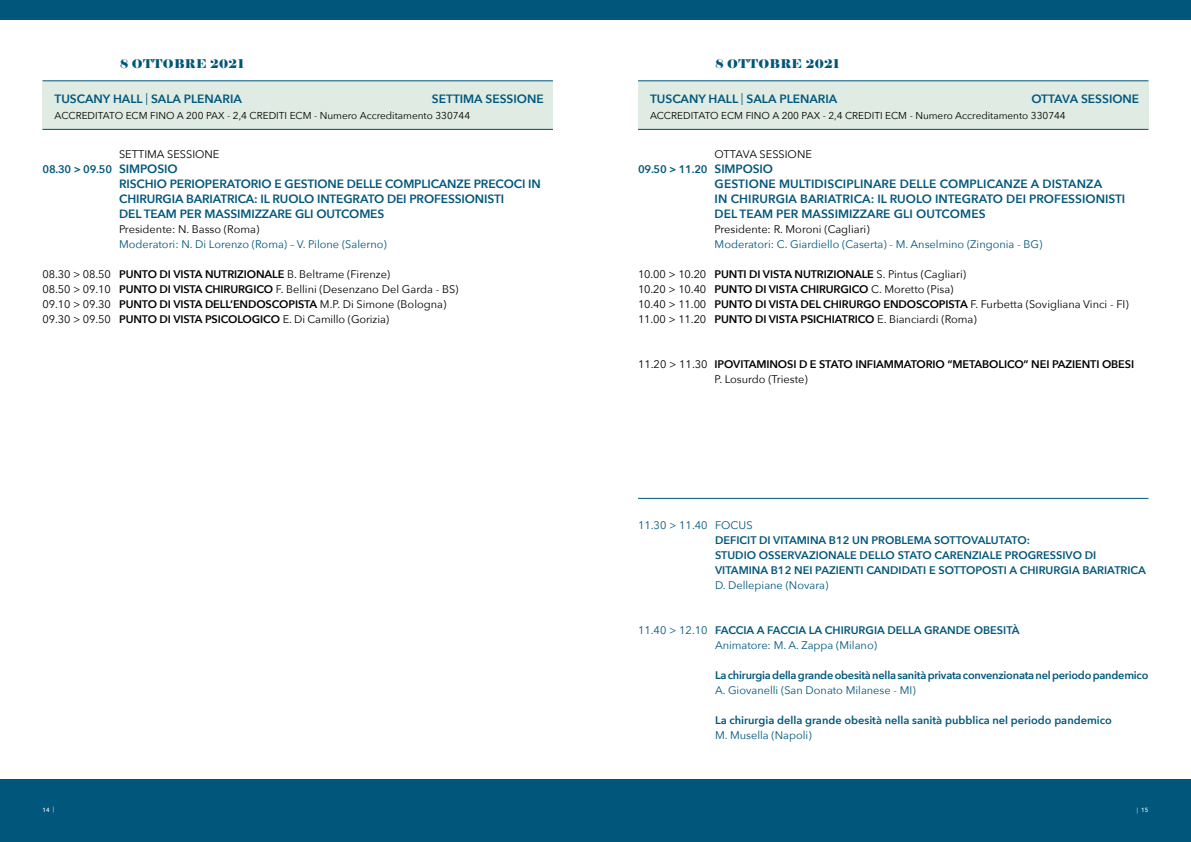
<style>
.page{position:relative;width:1191px;height:842px;background:#fff}
.page>*{position:absolute;margin:0;border:0;box-sizing:border-box;transform-origin:0 0}
.t1{font:600 12px/15px "Avenir Next";color:#00567b}
.t2{font:12px "Elephant";letter-spacing:.025em;color:#00567b}
.t3{font:11px/15px "Avenir Next";color:#000}
.t4{font:600 11px/15px "Avenir Next";color:#00567b}
.t5{font:11px "Avenir Next";color:#00567b}
.t6{font:600 11px/15px "Avenir Next";letter-spacing:-.01em;color:#000}
.t7{font:600 11px "Avenir Next";letter-spacing:-.02em;color:#00567b}
.t8{font:10px "Avenir Next";color:#000}
.t9{font:500 6px "Avenir Next";color:#fff}
.s1{font-weight:400}
.s2{font-weight:600;color:#00567b}
.s3{font-weight:600;font-size:12px;color:#00567b}
.s4{font-weight:600}
</style>
<div class="page">
<div style="left:0;top:780px;width:595px;height:62px;background:#00567b"></div>
<div style="left:595px;top:780px;width:596px;height:62px;background:#00567b"></div>
<div style="left:0;top:0;width:595px;height:20px;background:#00567b"></div>
<div style="left:595px;top:0;width:596px;height:20px;background:#00567b"></div>
<div style="left:43px;top:81px;width:510px;height:49px;background:#dfebe3"></div>
<hr style="left:43px;top:81px;width:510px;height:1px;background:#00567b">
<hr style="left:43px;top:129px;width:510px;height:1px;background:#00567b">
<div style="left:638px;top:81px;width:510px;height:49px;background:#dfebe3"></div>
<hr style="left:638px;top:81px;width:510px;height:1px;background:#00567b">
<hr style="left:638px;top:129px;width:510px;height:1px;background:#00567b">
<hr style="left:638px;top:498px;width:510px;height:1px;background:#00567b">
<p class="t2" style="left:120px;top:56px;width:125px">8 OTTOBRE 2021</p>
<p class="t2" style="left:715px;top:56px;width:125px">8 OTTOBRE 2021</p>
<p class="t1" style="left:55px;top:91px;width:189px">TUSCANY HALL <span class="s1">|</span> SALA PLENARIA</p>
<p class="t1" style="left:432px;top:91px;width:113px">SETTIMA SESSIONE</p>
<p class="t8" style="left:55px;top:109px;width:417px">ACCREDITATO ECM FINO A 200 PAX - 2,4 CREDITI ECM - Numero Accreditamento 330744</p>
<p class="t3" style="left:43px;top:147px;width:178px;text-indent:77px">SETTIMA SESSIONE<br><span class="s2">08.30 &gt; 09.50</span> <span class="s3">SIMPOSIO</span></p>
<p class="t1" style="left:119px;top:176px;width:423px">RISCHIO PERIOPERATORIO E GESTIONE DELLE COMPLICANZE PRECOCI IN<br>CHIRURGIA BARIATRICA: IL RUOLO INTEGRATO DEI PROFESSIONISTI<br>DEL TEAM PER MASSIMIZZARE GLI OUTCOMES</p>
<p class="t3" style="left:119px;top:222px;width:142px">Presidente: N. Basso (Roma)</p>
<p class="t5" style="left:119px;top:238px;width:269px">Moderatori: N. Di Lorenzo (Roma) – V. Pilone (Salerno)</p>
<p class="t3" style="left:43px;top:267px;width:417px">08.30 &gt; 08.50 <span class="s4">PUNTO DI VISTA NUTRIZIONALE</span> B. Beltrame (Firenze)<br>08.50 &gt; 09.10 <span class="s4">PUNTO DI VISTA CHIRURGICO</span> F. Bellini (Desenzano Del Garda - BS)<br>09.10 &gt; 09.30 <span class="s4">PUNTO DI VISTA DELL’ENDOSCOPISTA</span> M.P. Di Simone (Bologna)<br>09.30 &gt; 09.50 <span class="s4">PUNTO DI VISTA PSICOLOGICO</span> E. Di Camillo (Gorizia)</p>
<p class="t1" style="left:650px;top:91px;width:189px">TUSCANY HALL <span class="s1">|</span> SALA PLENARIA</p>
<p class="t1" style="left:1031px;top:91px;width:109px">OTTAVA SESSIONE</p>
<p class="t8" style="left:650px;top:109px;width:417px">ACCREDITATO ECM FINO A 200 PAX - 2,4 CREDITI ECM - Numero Accreditamento 330744</p>
<p class="t3" style="left:638px;top:147px;width:175px;text-indent:77px">OTTAVA SESSIONE<br><span class="s2">09.50 &gt; 11.20</span> <span class="s3">SIMPOSIO</span></p>
<p class="t1" style="left:714px;top:176px;width:412px">GESTIONE MULTIDISCIPLINARE DELLE COMPLICANZE A DISTANZA<br>IN CHIRURGIA BARIATRICA: IL RUOLO INTEGRATO DEI PROFESSIONISTI<br>DEL TEAM PER MASSIMIZZARE GLI OUTCOMES</p>
<p class="t3" style="left:714px;top:222px;width:157px">Presidente: R. Moroni (Cagliari)</p>
<p class="t5" style="left:714px;top:238px;width:329px">Moderatori: C. Giardiello (Caserta) - M. Anselmino (Zingonia - BG)</p>
<p class="t3" style="left:638px;top:267px;width:492px">10.00 &gt; 10.20 <span class="s4">PUNTI DI VISTA NUTRIZIONALE</span> S. Pintus (Cagliari)<br>10.20 &gt; 10.40 <span class="s4">PUNTO DI VISTA CHIRURGICO</span> C. Moretto (Pisa)<br>10.40 &gt; 11.00 <span class="s4">PUNTO DI VISTA DEL CHIRURGO ENDOSCOPISTA</span> F. Furbetta (Sovigliana Vinci - FI)<br>11.00 &gt; 11.20 <span class="s4">PUNTO DI VISTA PSICHIATRICO</span> E. Bianciardi (Roma)</p>
<p class="t6" style="left:714px;top:357px;width:421px;text-indent:-77px"><span class="s1">11.20 &gt; 11.30</span> IPOVITAMINOSI D E STATO INFIAMMATORIO “METABOLICO” NEI PAZIENTI OBESI<br><span class="s1">P. Losurdo (Trieste)</span></p>
<p class="t5" style="left:638px;top:518px;width:116px">11.30 &gt; 11.40 FOCUS</p>
<p class="t4" style="left:715px;top:532px;width:432px">DEFICIT DI VITAMINA B12 UN PROBLEMA SOTTOVALUTATO:<br>STUDIO OSSERVAZIONALE DELLO STATO CARENZIALE PROGRESSIVO DI<br>VITAMINA B12 NEI PAZIENTI CANDIDATI E SOTTOPOSTI A CHIRURGIA BARIATRICA</p>
<p class="t5" style="left:715px;top:578px;width:115px">D. Dellepiane (Novara)</p>
<p class="t4" style="left:715px;top:622px;width:306px;text-indent:-77px"><span class="s1">11.40 &gt; 12.10</span> FACCIA A FACCIA LA CHIRURGIA DELLA GRANDE OBESITÀ<br><span class="s1">Animatore: M. A. Zappa (Milano)</span></p>
<p class="t7" style="left:715px;top:665px;width:435px">La chirurgia della grande obesità nella sanità privata convenzionata nel periodo pandemico</p>
<p class="t5" style="left:715px;top:683px;width:202px">A. Giovanelli (San Donato Milanese - MI)</p>
<p class="t4" style="left:715px;top:712px;width:398px">La chirurgia della grande obesità nella sanità pubblica nel periodo pandemico</p>
<p class="t5" style="left:715px;top:728px;width:98px">M. Musella (Napoli)</p>
<p class="t9" style="left:43px;top:806px;width:13px">14 <span class="s1">|</span></p>
<p class="t9" style="left:1137px;top:806px;width:13px"><span class="s1">|</span> 15</p>
</div>
